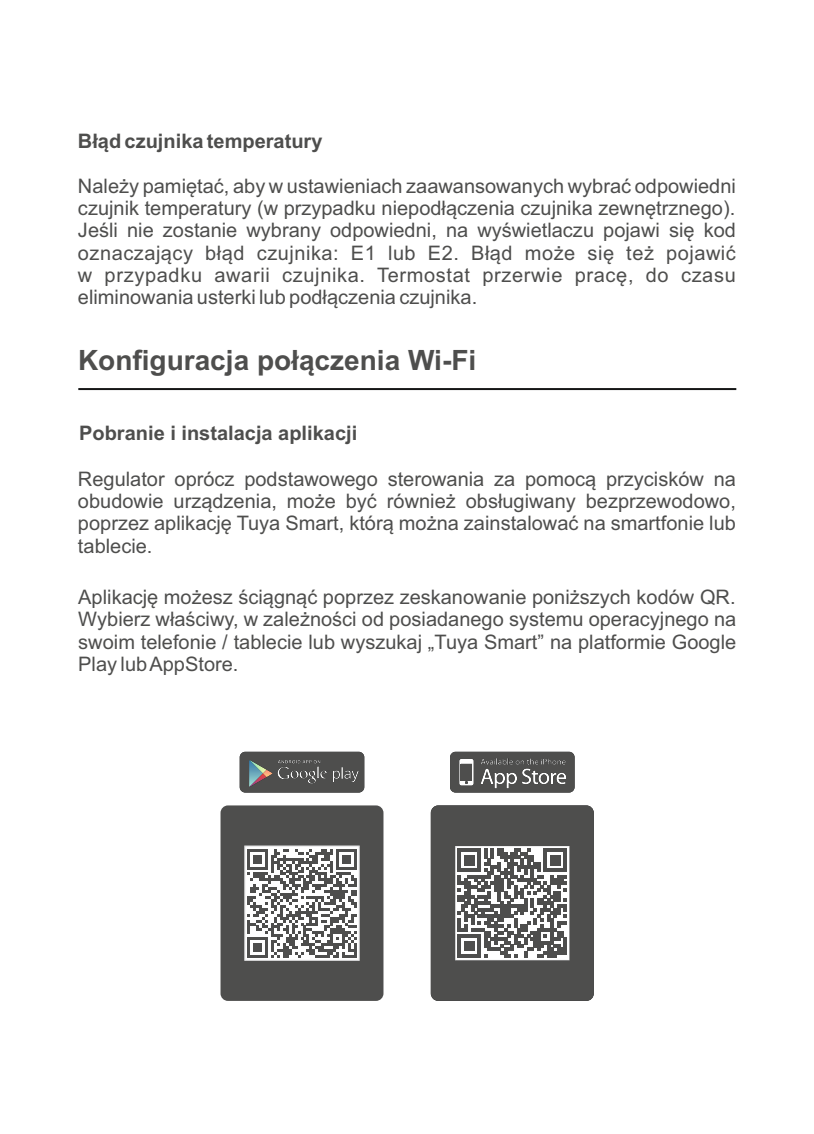
<style>
.page{position:relative;width:814px;height:1134px;background:#fff}
.page>*{position:absolute;margin:0;border:0;box-sizing:border-box;transform-origin:0 0}
.t1{font:700 28px "Arial";color:#4e4e4d}
.t2{font:20px/22.4px "Arial";color:#4e4e4d;text-align:justify}
.t3{font:700 20px "Arial";color:#4e4e4d}
</style>
<div class="page">
<div style="left:220px;top:805px;width:163px;height:196px;background:#4e4e4d;border-radius:7px"></div>
<svg style="left:244px;top:846px;width:115px;height:114px"></svg>
<hr style="left:78px;top:388px;width:658px;height:2px;background:#151616">
<svg style="left:431px;top:805px;width:162px;height:196px"></svg>
<svg style="left:450px;top:752px;width:124px;height:40px;background:#636363"></svg>
<svg style="left:240px;top:752px;width:124px;height:40px;background:#595a59"></svg>
<p class="t3" style="left:78px;top:133px;width:246px">Błąd czujnika temperatury</p>
<p class="t2" style="left:78px;top:176px;width:659px">Należy pamiętać, aby w ustawieniach zaawansowanych wybrać odpowiedni czujnik temperatury (w przypadku niepodłączenia czujnika zewnętrznego).<br>Jeśli nie zostanie wybrany odpowiedni, na wyświetlaczu pojawi się kod oznaczający błąd czujnika: E1 lub E2. Błąd może się też pojawić w przypadku awarii czujnika. Termostat przerwie pracę, do czasu eliminowania usterki lub podłączenia czujnika.</p>
<h1 class="t1" style="left:78px;top:350px;width:400px">Konfiguracja połączenia Wi-Fi</h1>
<p class="t3" style="left:79px;top:425px;width:279px">Pobranie i instalacja aplikacji</p>
<p class="t2" style="left:78px;top:469px;width:659px">Regulator oprócz podstawowego sterowania za pomocą przycisków na obudowie urządzenia, może być również obsługiwany bezprzewodowo, poprzez aplikację Tuya Smart, którą można zainstalować na smartfonie lub tablecie.</p>
<p class="t2" style="left:78px;top:588px;width:659px">Aplikację możesz ściągnąć poprzez zeskanowanie poniższych kodów QR.<br>Wybierz właściwy, w zależności od posiadanego systemu operacyjnego na swoim telefonie / tablecie lub wyszukaj „Tuya Smart” na platformie Google Play lub AppStore.</p>
</div>
